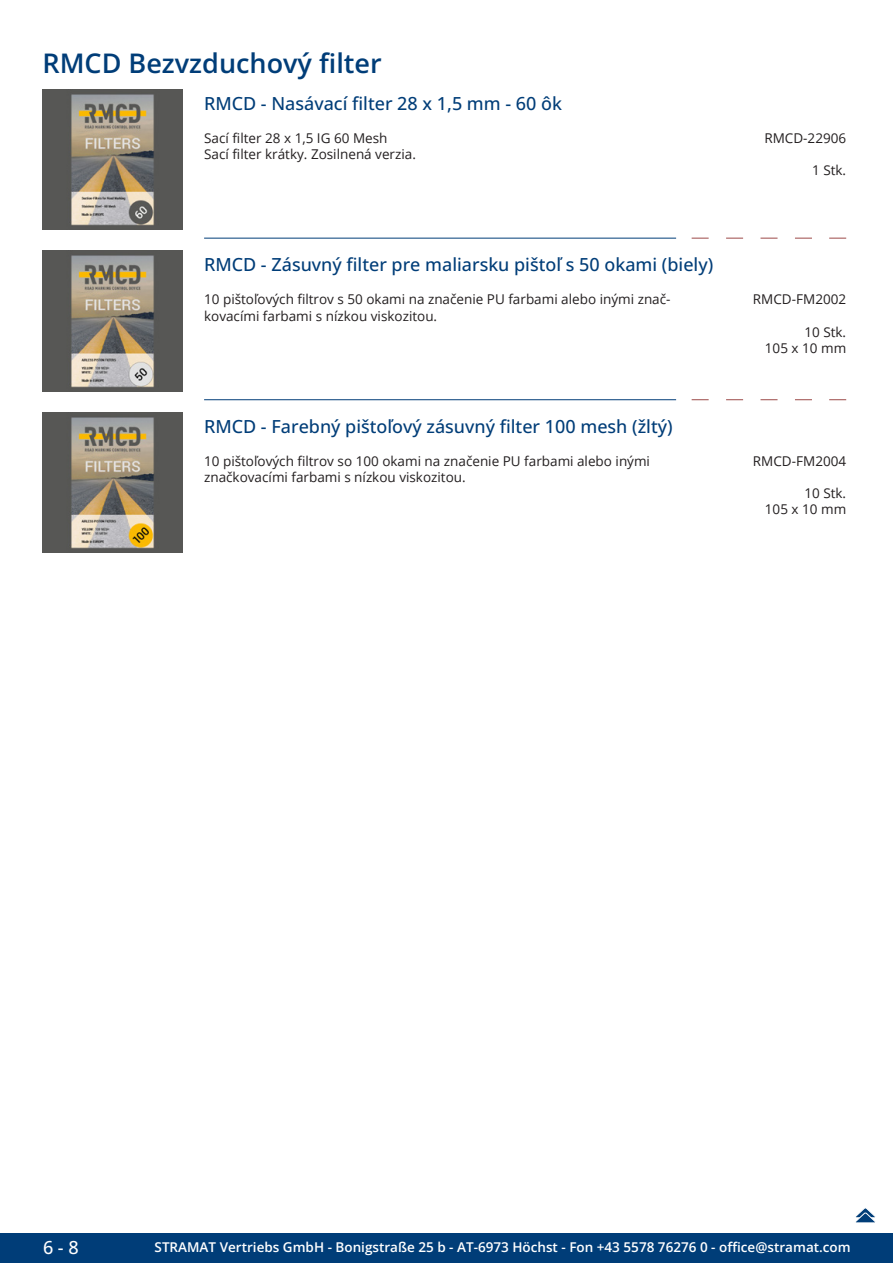
<style>
.page{position:relative;width:893px;height:1263px;background:#fff}
.page>*{position:absolute;margin:0;border:0;box-sizing:border-box;transform-origin:0 0}
.GruppeName{font:600 27px "Open Sans";color:#003d78}
.ArtikelName{font:500 18px "Open Sans";color:#003d78}
.t1{font:500 18px "Open Sans";color:#fff}
.Beschreibung{font:13.5px/16.2px "Open Sans";color:#231f20}
.t2{font:600 13.5px "Open Sans";color:#fff}
.ArtikelNummer{font:13.5px "Open Sans";color:#231f20}
</style>
<div class="page">
<div style="left:0;top:1233px;width:893px;height:30px;background:#003d78"></div>
<img style="left:43px;top:89px;width:140px;height:141px">
<img style="left:43px;top:251px;width:140px;height:140px">
<svg style="left:692px;top:238px;width:17px;height:1px"></svg>
<svg style="left:726px;top:238px;width:17px;height:1px"></svg>
<svg style="left:760px;top:238px;width:17px;height:1px"></svg>
<svg style="left:795px;top:238px;width:17px;height:1px"></svg>
<svg style="left:829px;top:238px;width:17px;height:1px"></svg>
<hr style="left:204px;top:238px;width:472px;height:1px;background:#003d78">
<img style="left:43px;top:412px;width:140px;height:141px">
<svg style="left:692px;top:399px;width:17px;height:1px"></svg>
<svg style="left:726px;top:399px;width:17px;height:1px"></svg>
<svg style="left:760px;top:399px;width:17px;height:1px"></svg>
<svg style="left:795px;top:399px;width:17px;height:1px"></svg>
<svg style="left:829px;top:399px;width:17px;height:1px"></svg>
<hr style="left:204px;top:399px;width:472px;height:1px;background:#003d78">
<svg style="left:855px;top:1208px;width:21px;height:15px"></svg>
<p class="GruppeName" style="left:43px;top:44px;width:341px">RMCD Bezvzduchový filter</p>
<p class="ArtikelName" style="left:204px;top:91px;width:359px">RMCD - Nasávací filter 28 x 1,5 mm - 60 ôk</p>
<p class="Beschreibung" style="left:204px;top:129px;width:213px">Sací filter 28 x 1,5 IG 60 Mesh<br>Sací filter krátky. Zosilnená verzia.</p>
<p class="ArtikelNummer" style="left:764px;top:128px;width:83px">RMCD-22906</p>
<p class="ArtikelNummer" style="left:812px;top:161px;width:36px">1 Stk.</p>
<p class="ArtikelName" style="left:204px;top:252px;width:511px">RMCD - Zásuvný filter pre maliarsku pištoľ s 50 okami (biely)</p>
<p class="Beschreibung" style="left:204px;top:291px;width:467px">10 pištoľových filtrov s 50 okami na značenie PU farbami alebo inými znač&shy;kovacími farbami s nízkou viskozitou.</p>
<p class="ArtikelNummer" style="left:753px;top:290px;width:95px">RMCD-FM2002</p>
<p class="ArtikelNummer" style="left:804px;top:322px;width:43px">10 Stk.</p>
<p class="ArtikelNummer" style="left:765px;top:339px;width:83px">105 x 10 mm</p>
<p class="ArtikelName" style="left:204px;top:414px;width:470px">RMCD - Farebný pištoľový zásuvný filter 100 mesh (žltý)</p>
<p class="Beschreibung" style="left:204px;top:453px;width:447px">10 pištoľových filtrov so 100 okami na značenie PU farbami alebo inými značkovacími farbami s nízkou viskozitou.</p>
<p class="ArtikelNummer" style="left:753px;top:452px;width:95px">RMCD-FM2004</p>
<p class="ArtikelNummer" style="left:804px;top:484px;width:43px">10 Stk.</p>
<p class="ArtikelNummer" style="left:765px;top:500px;width:83px">105 x 10 mm</p>
<h2 class="t1" style="left:43px;top:1234px;width:37px">6 - 8</h2>
<p class="t2" style="left:155px;top:1238px;width:698px">STRAMAT Vertriebs GmbH - Bonigstraße 25 b - AT-6973 Höchst - Fon +43 5578 76276 0 - office@stramat.com</p>
</div>
